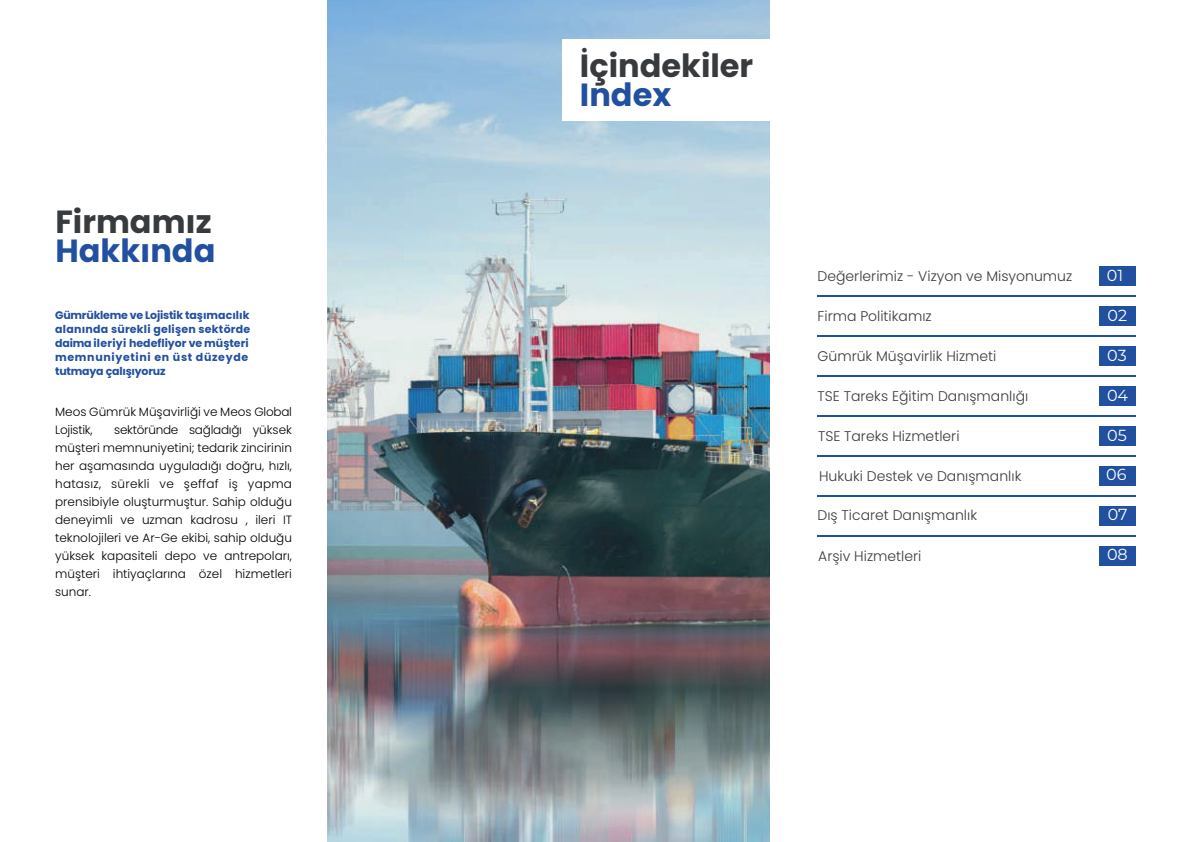
<style>
.page{position:relative;width:1191px;height:842px;background:#fff}
.page>*{position:absolute;margin:0;border:0;box-sizing:border-box;transform-origin:0 0}
.t1{font:700 32px "Poppins";color:#383b3e}
.t2{font:700 32px "Poppins";color:#2150a0}
.t3{font:16px "Montserrat";color:#fff}
.t4{font:300 14px "Poppins";color:#383b3e}
.t5{font:300 12px/18px "Poppins";color:#000001}
.t6{font:700 11px/14px "Poppins";color:#2150a0}
</style>
<div class="page">
<div style="left:1099px;top:266px;width:36px;height:20px;background:#2150a0"></div>
<div style="left:1099px;top:306px;width:36px;height:20px;background:#2150a0"></div>
<div style="left:1099px;top:346px;width:36px;height:20px;background:#2150a0"></div>
<div style="left:1099px;top:386px;width:36px;height:20px;background:#2150a0"></div>
<div style="left:1099px;top:426px;width:36px;height:20px;background:#2150a0"></div>
<div style="left:1099px;top:466px;width:36px;height:20px;background:#2150a0"></div>
<div style="left:1099px;top:506px;width:36px;height:20px;background:#2150a0"></div>
<div style="left:1099px;top:546px;width:36px;height:20px;background:#2150a0"></div>
<hr style="left:817px;top:295px;width:318px;height:2px;background:#2150a0">
<hr style="left:817px;top:335px;width:318px;height:2px;background:#2150a0">
<hr style="left:817px;top:375px;width:318px;height:2px;background:#2150a0">
<hr style="left:817px;top:415px;width:318px;height:2px;background:#2150a0">
<hr style="left:817px;top:455px;width:318px;height:2px;background:#2150a0">
<hr style="left:817px;top:495px;width:318px;height:1px;background:#2150a0">
<hr style="left:817px;top:535px;width:318px;height:1px;background:#2150a0">
<img style="left:328px;top:0;width:441px;height:841px">
<div style="left:562px;top:39px;width:231px;height:82px;background:#fff"></div>
<h1 class="t1" style="left:55px;top:203px;width:158px">Firmamız</h1>
<h1 class="t2" style="left:55px;top:232px;width:161px">Hakkında</h1>
<p class="t6" style="left:55px;top:309px;width:197px">Gümrükleme ve Lojistik taşımacılık alanında sürekli gelişen sektörde daima ileriyi hedefliyor ve müşteri memnuniyetini en üst düzeyde tutmaya çalışıyoruz</p>
<p class="t5" style="left:55px;top:403px;width:238px">Meos Gümrük Müşavirliği ve Meos Global<br>Lojistik,</p>
<p class="t5" style="left:55px;top:421px;width:238px;text-align:justify;text-indent:59px">sektöründe sağladığı yüksek müşteri memnuniyetini; tedarik zincirinin her aşamasında uyguladığı doğru, hızlı, hatasız, sürekli ve şeffaf iş yapma prensibiyle oluşturmuştur. Sahip olduğu deneyimli ve uzman kadrosu , ileri IT teknolojileri ve Ar-Ge ekibi, sahip olduğu yüksek kapasiteli depo ve antrepoları, müşteri ihtiyaçlarına özel hizmetleri sunar.</p>
<h1 class="t1" style="left:580px;top:47px;width:175px">İçindekiler</h1>
<h1 class="t2" style="left:580px;top:76px;width:93px">Index</h1>
<p class="t4" style="left:817px;top:268px;width:256px">Değerlerimiz - Vizyon ve Misyonumuz</p>
<h2 class="t3" style="left:1106px;top:264px;width:18px">01</h2>
<h2 class="t3" style="left:1107px;top:304px;width:21px">02</h2>
<h2 class="t3" style="left:1107px;top:344px;width:21px">03</h2>
<h2 class="t3" style="left:1107px;top:384px;width:23px">04</h2>
<h2 class="t3" style="left:1107px;top:424px;width:21px">05</h2>
<h2 class="t3" style="left:1106px;top:464px;width:22px">06</h2>
<h2 class="t3" style="left:1107px;top:504px;width:21px">07</h2>
<h2 class="t3" style="left:1107px;top:544px;width:22px">08</h2>
<p class="t4" style="left:817px;top:308px;width:116px">Firma Politikamız</p>
<p class="t4" style="left:817px;top:348px;width:180px">Gümrük Müşavirlik Hizmeti</p>
<p class="t4" style="left:817px;top:388px;width:212px">TSE Tareks Eğitim Danışmanlığı</p>
<p class="t4" style="left:818px;top:428px;width:143px">TSE Tareks Hizmetleri</p>
<p class="t4" style="left:819px;top:468px;width:204px">Hukuki Destek ve Danışmanlık</p>
<p class="t4" style="left:817px;top:507px;width:161px">Dış Ticaret Danışmanlık</p>
<p class="t4" style="left:818px;top:547px;width:105px">Arşiv Hizmetleri</p>
</div>
